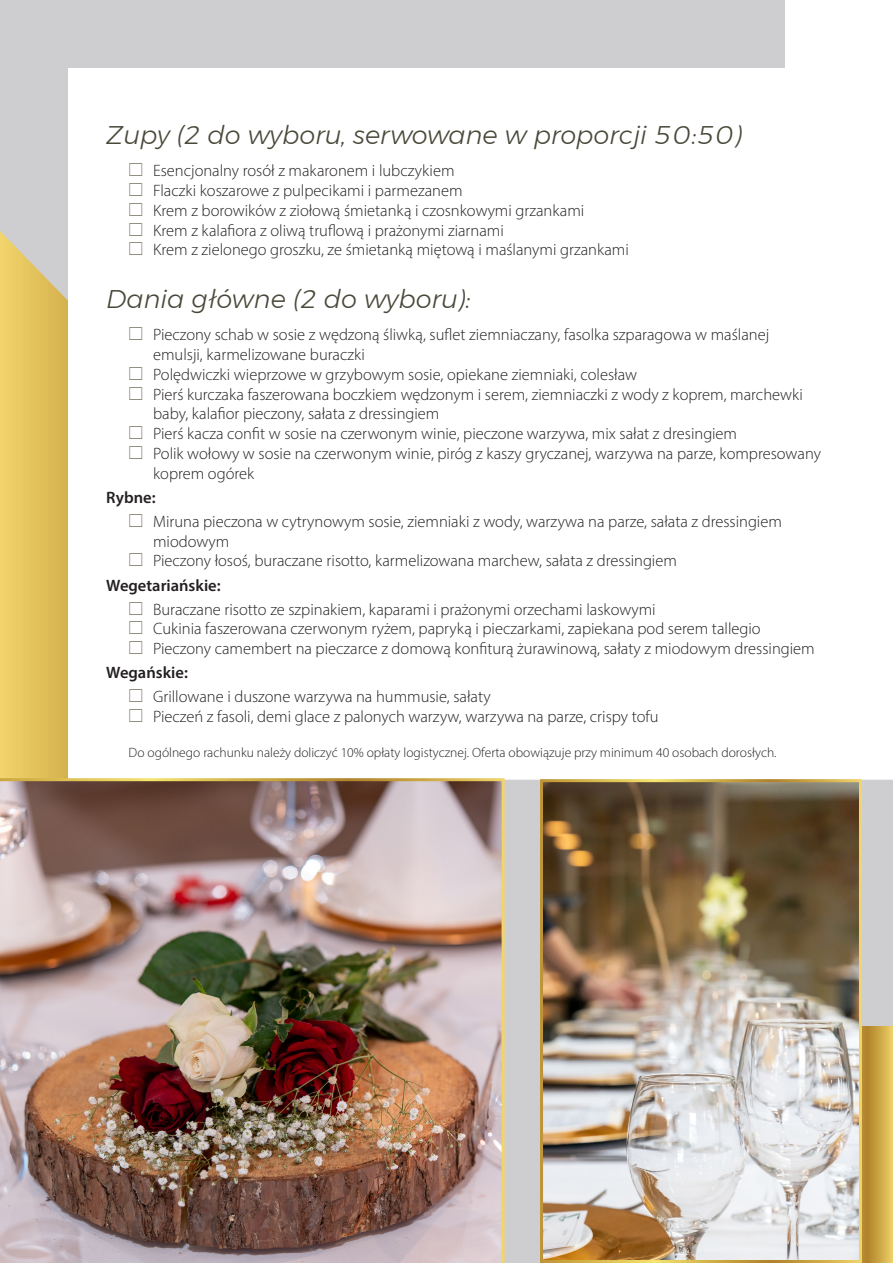
<style>
.page{position:relative;width:893px;height:1263px;background:#fff}
.page>*{position:absolute;margin:0;border:0;box-sizing:border-box;transform-origin:0 0}
.danie{font:italic 300 25.5px "Montserrat";color:#494839}
.t1{font:300 16.5px/19.8px "Myriad Pro";color:#231f20}
.poddanie{font:600 16.5px "Myriad Pro";color:#231f20}
.t2{font:300 13.5px "Myriad Pro";color:#231f20}
</style>
<div class="page">
<div style="left:0;top:0;width:785px;height:340px;background:#ceced0"></div>
<svg style="left:0;top:231px;width:68px;height:547px;background:#e1c464"></svg>
<div style="left:68px;top:68px;width:780px;height:950px;background:#fff"></div>
<svg style="left:505px;top:780px;width:388px;height:483px;background:#ccc6b8"></svg>
<img style="left:0;top:778px;width:505px;height:485px">
<svg style="left:862px;top:1027px;width:31px;height:236px;background:#caa343"></svg>
<img style="left:544px;top:783px;width:314px;height:476px">
<p class="danie" style="left:106px;top:115px;width:638px">Zupy (2 do wyboru, serwowane w proporcji 50:50)</p>
<p class="t1" style="left:153px;top:161px;width:303px">Esencjonalny rosół z makaronem i lubczykiem</p>
<p class="t1" style="left:153px;top:180px;width:311px">Flaczki koszarowe z pulpecikami i parmezanem</p>
<p class="t1" style="left:153px;top:200px;width:433px">Krem z borowików z ziołową śmietanką i czosnkowymi grzankami</p>
<p class="t1" style="left:153px;top:220px;width:352px">Krem z kalafiora z oliwą truflową i prażonymi ziarnami</p>
<p class="t1" style="left:153px;top:240px;width:477px">Krem z zielonego groszku, ze śmietanką miętową i maślanymi grzankami</p>
<p class="danie" style="left:106px;top:279px;width:366px">Dania główne (2 do wyboru):</p>
<p class="t1" style="left:153px;top:325px;width:618px">Pieczony schab w sosie z wędzoną śliwką, suflet ziemniaczany, fasolka szparagowa w maślanej emulsji, karmelizowane buraczki</p>
<p class="t1" style="left:153px;top:364px;width:485px">Polędwiczki wieprzowe w grzybowym sosie, opiekane ziemniaki, colesław</p>
<p class="t1" style="left:153px;top:384px;width:651px">Pierś kurczaka faszerowana boczkiem wędzonym i serem, ziemniaczki z wody z koprem, marchewki baby, kalafior pieczony, sałata z dressingiem</p>
<p class="t1" style="left:153px;top:424px;width:586px">Pierś kacza confit w sosie na czerwonym winie, pieczone warzywa, mix sałat z dresingiem</p>
<p class="t1" style="left:153px;top:443px;width:669px">Polik wołowy w sosie na czerwonym winie, piróg z kaszy gryczanej, warzywa na parze, kompresowany koprem ogórek</p>
<p class="poddanie" style="left:106px;top:487px;width:51px">Rybne:</p>
<p class="t1" style="left:153px;top:511px;width:630px">Miruna pieczona w cytrynowym sosie, ziemniaki z wody, warzywa na parze, sałata z dressingiem miodowym</p>
<p class="t1" style="left:153px;top:551px;width:525px">Pieczony łosoś, buraczane risotto, karmelizowana marchew, sałata z dressingiem</p>
<p class="poddanie" style="left:106px;top:574px;width:116px">Wegetariańskie:</p>
<p class="t1" style="left:153px;top:599px;width:504px">Buraczane risotto ze szpinakiem, kaparami i prażonymi orzechami laskowymi</p>
<p class="t1" style="left:153px;top:619px;width:609px">Cukinia faszerowana czerwonym ryżem, papryką i pieczarkami, zapiekana pod serem tallegio</p>
<p class="t1" style="left:153px;top:639px;width:663px">Pieczony camembert na pieczarce z domową konfiturą żurawinową, sałaty z miodowym dressingiem</p>
<p class="poddanie" style="left:106px;top:662px;width:83px">Wegańskie:</p>
<p class="t1" style="left:153px;top:687px;width:339px">Grillowane i duszone warzywa na hummusie, sałaty</p>
<p class="t1" style="left:153px;top:706px;width:507px">Pieczeń z fasoli, demi glace z palonych warzyw, warzywa na parze, crispy tofu</p>
<p class="t2" style="left:129px;top:744px;width:649px">Do ogólnego rachunku należy doliczyć 10% opłaty logistycznej. Oferta obowiązuje przy minimum 40 osobach dorosłych.</p>
</div>
